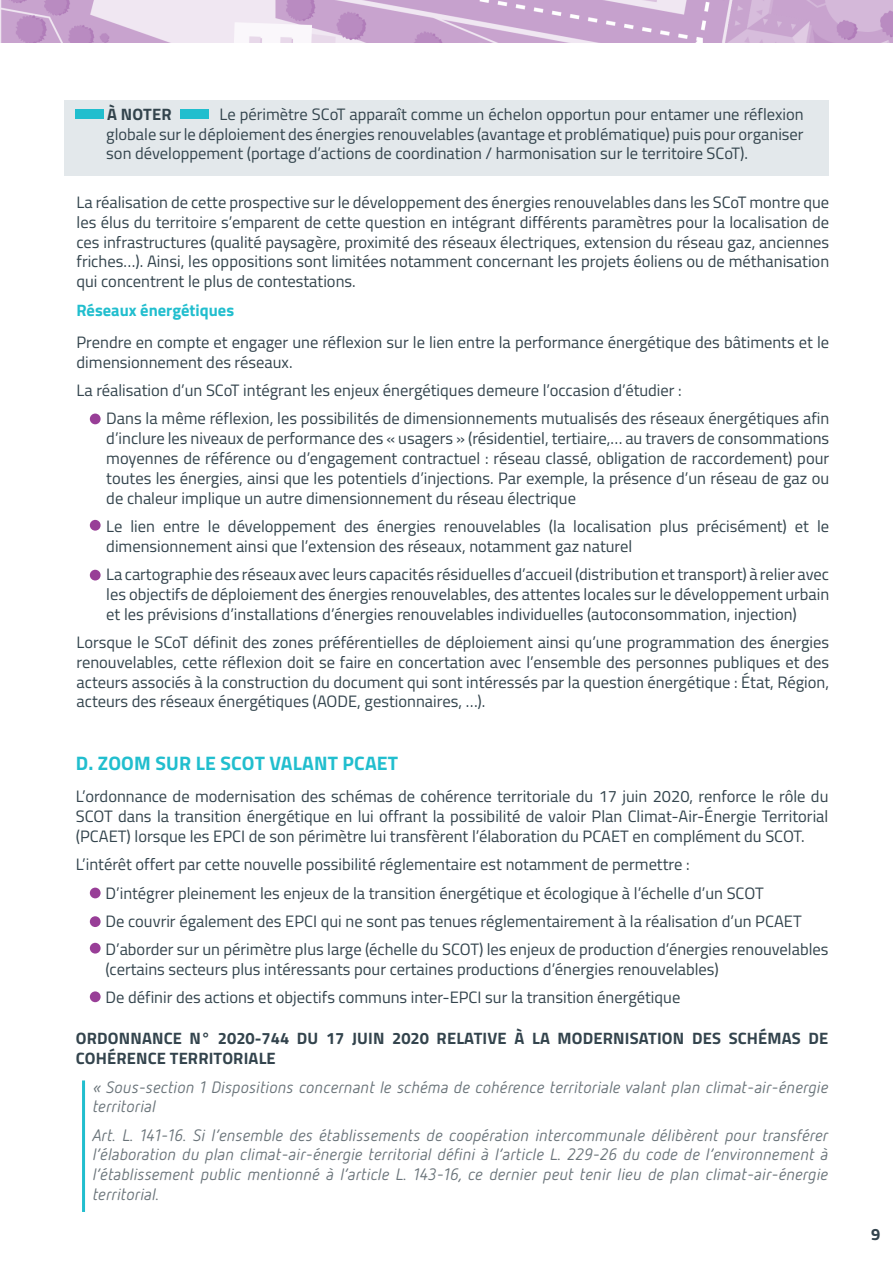
<style>
.page{position:relative;width:893px;height:1263px;background:#fff}
.page>*{position:absolute;margin:0;border:0;box-sizing:border-box;transform-origin:0 0}
.t1{font:700 19.5px "Titillium";letter-spacing:.01em;color:#21bece}
.t2{font:16.5px/19.8px "Titillium";color:#33444d;text-align:justify}
.t3{font:italic 16.5px/19.8px "Netto OT";color:#697379}
.t4{font:700 16.5px/19.8px "Titillium";letter-spacing:.01em;color:#33444d}
.t5{font:700 16.5px "Titillium";color:#21bece}
</style>
<div class="page">
<img style="left:1px;top:0;width:892px;height:43px">
<div style="left:90px;top:414px;width:11px;height:10px;background:#983e97;border-radius:50%"></div>
<div style="left:90px;top:520px;width:11px;height:11px;background:#983e97;border-radius:50%"></div>
<div style="left:90px;top:570px;width:11px;height:10px;background:#983e97;border-radius:50%"></div>
<div style="left:64px;top:101px;width:764px;height:75px;background:#e3e8eb"></div>
<div style="left:75px;top:109px;width:28px;height:9px;background:#21bece"></div>
<div style="left:180px;top:109px;width:29px;height:9px;background:#21bece"></div>
<div style="left:90px;top:888px;width:11px;height:10px;background:#983e97;border-radius:50%"></div>
<div style="left:90px;top:916px;width:11px;height:11px;background:#983e97;border-radius:50%"></div>
<div style="left:90px;top:943px;width:11px;height:10px;background:#983e97;border-radius:50%"></div>
<div style="left:90px;top:991px;width:11px;height:11px;background:#983e97;border-radius:50%"></div>
<hr style="left:82px;top:1080px;width:3px;height:132px;background:#21bece">
<img style="left:0;top:0;width:1px;height:43px">
<p class="t4" style="left:107px;top:103px;width:66px">À NOTER</p>
<p class="t2" style="left:106px;top:103px;width:699px;text-indent:113px">Le périmètre SCoT apparaît comme un échelon opportun pour entamer une réflexion globale sur le déploiement des énergies renouvelables (avantage et problématique) puis pour organiser son développement (portage d’actions de coordination / harmonisation sur le territoire SCoT).</p>
<p class="t2" style="left:77px;top:191px;width:754px">La réalisation de cette prospective sur le développement des énergies renouvelables dans les SCoT montre que les élus du territoire s’emparent de cette question en intégrant différents paramètres pour la localisation de ces infrastructures (qualité paysagère, proximité des réseaux électriques, extension du réseau gaz, anciennes friches…). Ainsi, les oppositions sont limitées notamment concernant les projets éoliens ou de méthanisation qui concentrent le plus de contestations.</p>
<p class="t5" style="left:77px;top:297px;width:159px">Réseaux énergétiques</p>
<p class="t2" style="left:77px;top:332px;width:754px">Prendre en compte et engager une réflexion sur le lien entre la performance énergétique des bâtiments et le dimensionnement des réseaux.</p>
<p class="t2" style="left:77px;top:380px;width:607px">La réalisation d’un SCoT intégrant les enjeux énergétiques demeure l’occasion d’étudier :</p>
<p class="t2" style="left:106px;top:408px;width:724px">Dans la même réflexion, les possibilités de dimensionnements mutualisés des réseaux énergétiques afin d’inclure les niveaux de performance des « usagers » (résidentiel, tertiaire,… au travers de consommations moyennes de référence ou d’engagement contractuel : réseau classé, obligation de raccordement) pour toutes les énergies, ainsi que les potentiels d’injections. Par exemple, la présence d’un réseau de gaz ou de chaleur implique un autre dimensionnement du réseau électrique</p>
<p class="t2" style="left:106px;top:515px;width:724px">Le lien entre le développement des énergies renouvelables (la localisation plus précisément) et le dimensionnement ainsi que l’extension des réseaux, notamment gaz naturel</p>
<p class="t2" style="left:106px;top:564px;width:724px">La cartographie des réseaux avec leurs capacités résiduelles d’accueil (distribution et transport) à relier avec les objectifs de déploiement des énergies renouvelables, des attentes locales sur le développement urbain et les prévisions d’installations d’énergies renouvelables individuelles (autoconsommation, injection)</p>
<p class="t2" style="left:77px;top:631px;width:754px">Lorsque le SCoT définit des zones préférentielles de déploiement ainsi qu’une programmation des énergies renouvelables, cette réflexion doit se faire en concertation avec l’ensemble des personnes publiques et des acteurs associés à la construction du document qui sont intéressés par la question énergétique : État, Région, acteurs des réseaux énergétiques (AODE, gestionnaires, …).</p>
<p class="t1" style="left:76px;top:748px;width:324px">D. ZOOM SUR LE SCOT VALANT PCAET</p>
<p class="t2" style="left:76px;top:786px;width:754px">L’ordonnance de modernisation des schémas de cohérence territoriale du 17 juin 2020, renforce le rôle du SCOT dans la transition énergétique en lui offrant la possibilité de valoir Plan Climat-Air-Énergie Territorial (PCAET) lorsque les EPCI de son périmètre lui transfèrent l’élaboration du PCAET en complément du SCOT.</p>
<p class="t2" style="left:76px;top:854px;width:615px">L’intérêt offert par cette nouvelle possibilité réglementaire est notamment de permettre :</p>
<p class="t2" style="left:106px;top:882px;width:660px">D’intégrer pleinement les enjeux de la transition énergétique et écologique à l’échelle d’un SCOT</p>
<p class="t2" style="left:106px;top:910px;width:698px">De couvrir également des EPCI qui ne sont pas tenues réglementairement à la réalisation d’un PCAET</p>
<p class="t2" style="left:106px;top:939px;width:724px">D’aborder sur un périmètre plus large (échelle du SCOT) les enjeux de production d’énergies renouvelables (certains secteurs plus intéressants pour certaines productions d’énergies renouvelables)</p>
<p class="t2" style="left:106px;top:987px;width:576px">De définir des actions et objectifs communs inter-EPCI sur la transition énergétique</p>
<p class="t4" style="left:76px;top:1028px;width:754px">ORDONNANCE N° 2020-744 DU 17 JUIN 2020 RELATIVE À LA MODERNISATION DES SCHÉMAS DE<br>COHÉRENCE TERRITORIALE</p>
<p class="t3" style="left:93px;top:1076px;width:737px">« Sous-section 1 Dispositions concernant le schéma de cohérence territoriale valant plan climat-air-énergie territorial</p>
<p class="t3" style="left:93px;top:1125px;width:737px;text-align:justify">Art. L. 141-16. Si l’ensemble des établissements de coopération intercommunale délibèrent pour transférer l’élaboration du plan climat-air-énergie territorial défini à l’article L. 229-26 du code de l’environnement à l’établissement public mentionné à l’article L. 143-16, ce dernier peut tenir lieu de plan climat-air-énergie territorial.</p>
<p class="t4" style="left:871px;top:1223px;width:11px">9</p>
</div>
